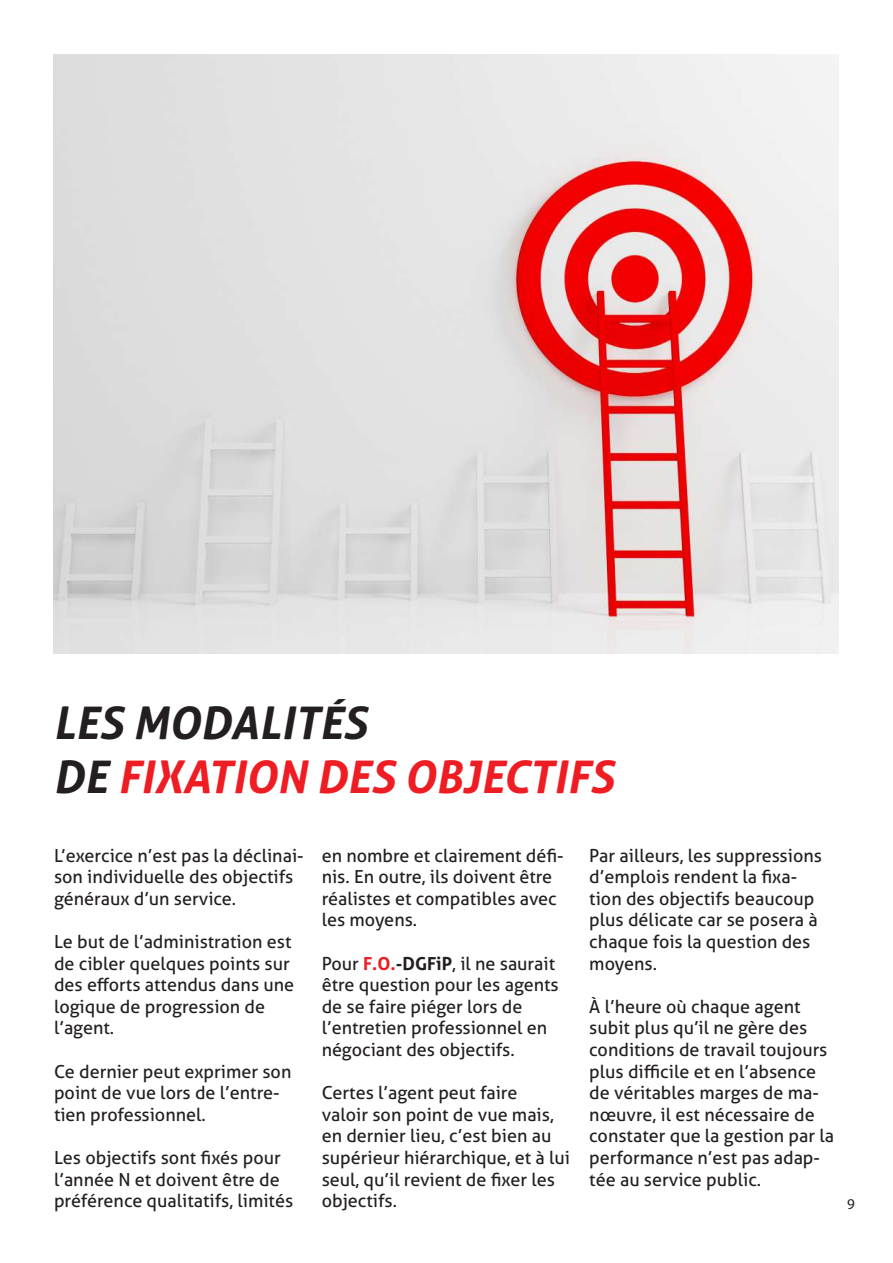
<style>
.page{position:relative;width:893px;height:1263px;background:#fff}
.page>*{position:absolute;margin:0;border:0;box-sizing:border-box;transform-origin:0 0}
.t1{font:italic 700 45px/54px "Aller";color:#ee1d23}
.t2{font:18px/21.6px "Aller";color:#231f20}
.t3{font:15px "Myriad Pro";color:#231f20}
.s1{color:#231f20}
.s2{font-weight:700;color:#ee1d23}
.s3{font-weight:700}
</style>
<div class="page">
<img style="left:53px;top:54px;width:786px;height:599px">
<h1 class="t1" style="left:53px;top:696px;width:562px"><span class="s1">LES MODALITÉS<br>DE</span> FIXATION DES OBJECTIFS</h1>
<p class="t2" style="left:54px;top:844px;width:251px">L’exercice n’est pas la déclinai&shy;son individuelle des objectifs généraux d’un service.</p>
<p class="t2" style="left:54px;top:931px;width:242px">Le but de l’administration est de cibler quelques points sur des efforts attendus dans une logique de progression de l’agent.</p>
<p class="t2" style="left:54px;top:1060px;width:239px">Ce dernier peut exprimer son point de vue lors de l’entre&shy;tien professionnel.</p>
<p class="t2" style="left:54px;top:1147px;width:241px">Les objectifs sont fixés pour l’année N et doivent être de préférence qualitatifs, limités</p>
<p class="t2" style="left:322px;top:844px;width:244px">en nombre et clairement défi&shy;nis. En outre, ils doivent être réalistes et compatibles avec les moyens.</p>
<p class="t2" style="left:322px;top:952px;width:239px">Pour <span class="s2">F.O.</span><span class="s3">-DGFiP</span>, il ne saurait être question pour les agents de se faire piéger lors de l’entretien professionnel en négociant des objectifs.</p>
<p class="t2" style="left:322px;top:1082px;width:250px">Certes l’agent peut faire<br>valoir son point de vue mais, en dernier lieu, c’est bien au supérieur hiérarchique, et à lui seul, qu’il revient de fixer les objectifs.</p>
<p class="t2" style="left:589px;top:844px;width:234px">Par ailleurs, les suppressions d’emplois rendent la fixa&shy;tion des objectifs beaucoup plus délicate car se posera à chaque fois la question des moyens.</p>
<p class="t2" style="left:589px;top:996px;width:246px">À l’heure où chaque agent subit plus qu’il ne gère des conditions de travail toujours plus difficile et en l’absence de véritables marges de ma&shy;nœuvre, il est nécessaire de constater que la gestion par la performance n’est pas adap&shy;tée au service public.</p>
<p class="t3" style="left:847px;top:1195px;width:9px">9</p>
</div>
